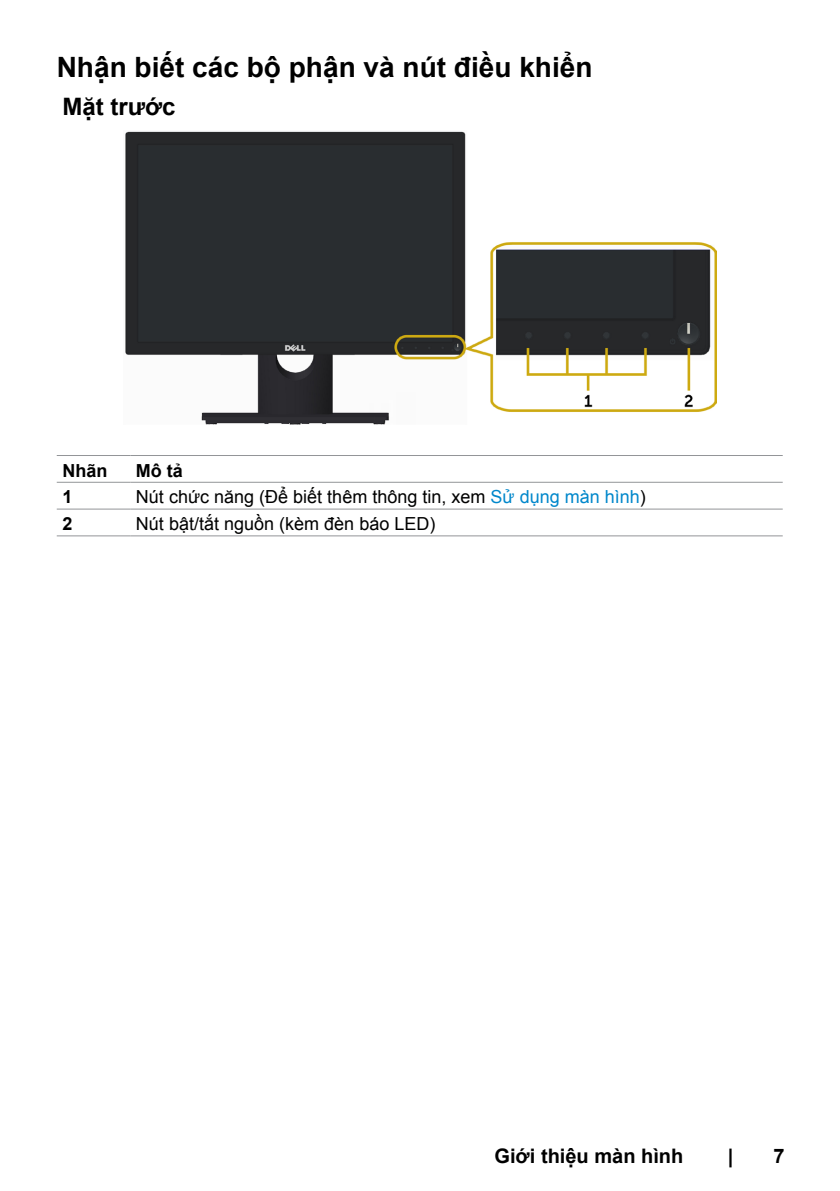
<style>
.page{position:relative;width:840px;height:1191px;background:#fff}
.page>*{position:absolute;margin:0;border:0;box-sizing:border-box;transform-origin:0 0}
.Head2{font:700 28px "Arial";color:#000}
.Head4{font:700 24px "Arial";color:#000}
.t1{font:700 20px "Arial";color:#000}
.Callout{font:18px "Arial";color:#000}
.Callout_Head{font:700 18px "Arial";color:#000}
.Callout-2{font:700 18px "Arial";color:#000}
.s1{color:#0087cb}
</style>
<div class="page">
<img style="left:125px;top:131px;width:591px;height:294px">
<hr style="left:57px;top:455px;width:73px;height:1px;background:#939598">
<hr style="left:130px;top:455px;width:652px;height:1px;background:#939598">
<hr style="left:57px;top:482px;width:73px;height:1px;background:#939598">
<hr style="left:130px;top:482px;width:652px;height:1px;background:#939598">
<hr style="left:57px;top:509px;width:73px;height:1px;background:#939598">
<hr style="left:57px;top:535px;width:73px;height:1px;background:#939598">
<hr style="left:130px;top:509px;width:652px;height:1px;background:#939598">
<hr style="left:130px;top:535px;width:652px;height:1px;background:#939598">
<p class="Head2" style="left:57px;top:49px;width:537px">Nhận biết các bộ phận và nút điều khiển</p>
<p class="Head4" style="left:62px;top:90px;width:115px">Mặt trước</p>
<p class="Callout_Head" style="left:62px;top:458px;width:46px">Nhãn</p>
<p class="Callout_Head" style="left:136px;top:458px;width:47px">Mô tả</p>
<p class="Callout-2" style="left:62px;top:485px;width:12px">1</p>
<p class="Callout" style="left:136px;top:485px;width:511px">Nút chức năng (Để biết thêm thông tin, xem <span class="s1">Sử dụng màn hình</span>)</p>
<p class="Callout-2" style="left:62px;top:512px;width:12px">2</p>
<p class="Callout" style="left:136px;top:512px;width:301px">Nút bật/tắt nguồn (kèm đèn báo LED)</p>
<p class="t1" style="left:494px;top:1142px;width:190px">Giới thiệu màn hình</p>
<p class="t1" style="left:727px;top:1142px;width:7px">|</p>
<p class="t1" style="left:773px;top:1142px;width:13px">7</p>
</div>
